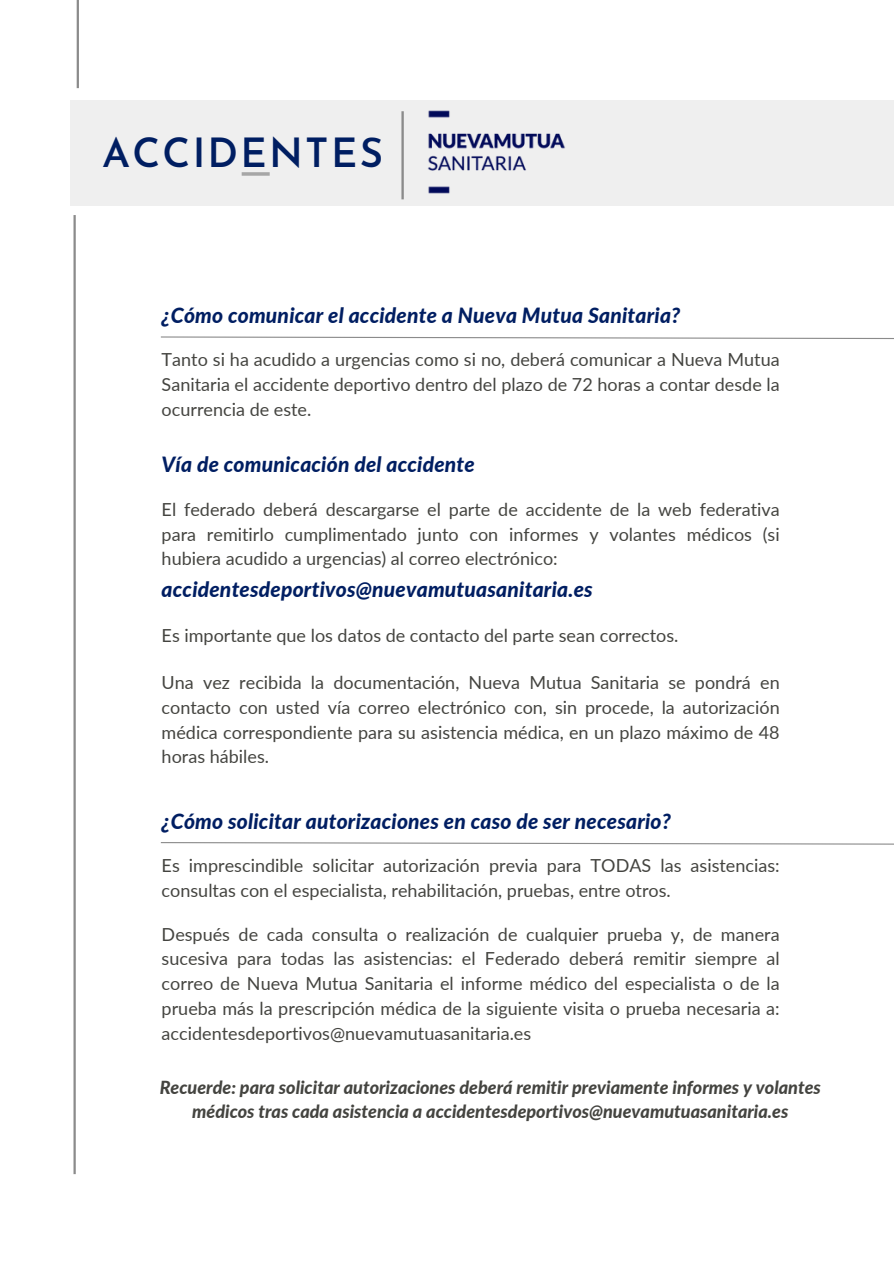
<style>
.page{position:relative;width:894px;height:1264px;background:#fff}
.page>*{position:absolute;margin:0;border:0;box-sizing:border-box;transform-origin:0 0}
.t1{font:600 40.2px "Josefin Sans";letter-spacing:.055em;color:#001e62}
.t2{font:italic 800 21px "Lato";letter-spacing:.01em;color:#001e62}
.t3{font:18px/24.8px "Lato";color:#444440;text-align:justify}
.t4{font:italic 800 18px/24.8px "Lato";color:#444440;text-align:center}
</style>
<div class="page">
<hr style="left:77px;top:0;width:2px;height:88px;background:#8b8b8b">
<hr style="left:73px;top:215px;width:3px;height:959px;background:#8b8b8b">
<svg style="left:161px;top:336px;width:732px;height:3px"></svg>
<svg style="left:160px;top:842px;width:733px;height:3px"></svg>
<div style="left:70px;top:100px;width:823px;height:106px;background:#efefef"></div>
<img style="left:428px;top:110px;width:137px;height:84px">
<svg style="left:241px;top:172px;width:28px;height:4px"></svg>
<hr style="left:401px;top:111px;width:2px;height:88px;background:#8b8b8b">
<h3 class="t1" style="left:102px;top:137px;width:282px">ACCIDENTES</h3>
<p class="t2" style="left:162px;top:302px;width:520px">¿Cómo comunicar el accidente a Nueva Mutua Sanitaria?</p>
<h2 class="t3" style="left:162px;top:347px;width:619px">Tanto si ha acudido a urgencias como si no, deberá comunicar a Nueva Mutua Sanitaria el accidente deportivo dentro del plazo de 72 horas a contar desde la ocurrencia de este.</h2>
<h2 class="t2" style="left:162px;top:451px;width:314px">Vía de comunicación del accidente</h2>
<p class="t3" style="left:162px;top:496px;width:619px">El federado deberá descargarse el parte de accidente de la web federativa para remitirlo cumplimentado junto con informes y volantes médicos (si hubiera acudido a urgencias) al correo electrónico:</p>
<h2 class="t2" style="left:162px;top:576px;width:432px">accidentesdeportivos@nuevamutuasanitaria.es</h2>
<h1 class="t3" style="left:162px;top:622px;width:518px">Es importante que los datos de contacto del parte sean correctos.</h1>
<p class="t3" style="left:162px;top:669px;width:619px">Una vez recibida la documentación, Nueva Mutua Sanitaria se pondrá en contacto con usted vía correo electrónico con, sin procede, la autorización médica correspondiente para su asistencia médica, en un plazo máximo de 48 horas hábiles.</p>
<p class="t2" style="left:162px;top:808px;width:510px">¿Cómo solicitar autorizaciones en caso de ser necesario?</p>
<p class="t3" style="left:162px;top:852px;width:619px">Es imprescindible solicitar autorización previa para TODAS las asistencias: consultas con el especialista, rehabilitación, pruebas, entre otros.</p>
<h2 class="t3" style="left:162px;top:921px;width:619px">Después de cada consulta o realización de cualquier prueba y, de manera sucesiva para todas las asistencias: el Federado deberá remitir siempre al correo de Nueva Mutua Sanitaria el informe médico del especialista o de la prueba más la prescripción médica de la siguiente visita o prueba necesaria a: accidentesdeportivos@nuevamutuasanitaria.es</h2>
<p class="t4" style="left:160px;top:1074px;width:662px">Recuerde: para solicitar autorizaciones deberá remitir previamente informes y volantes médicos tras cada asistencia a accidentesdeportivos@nuevamutuasanitaria.es</p>
</div>
